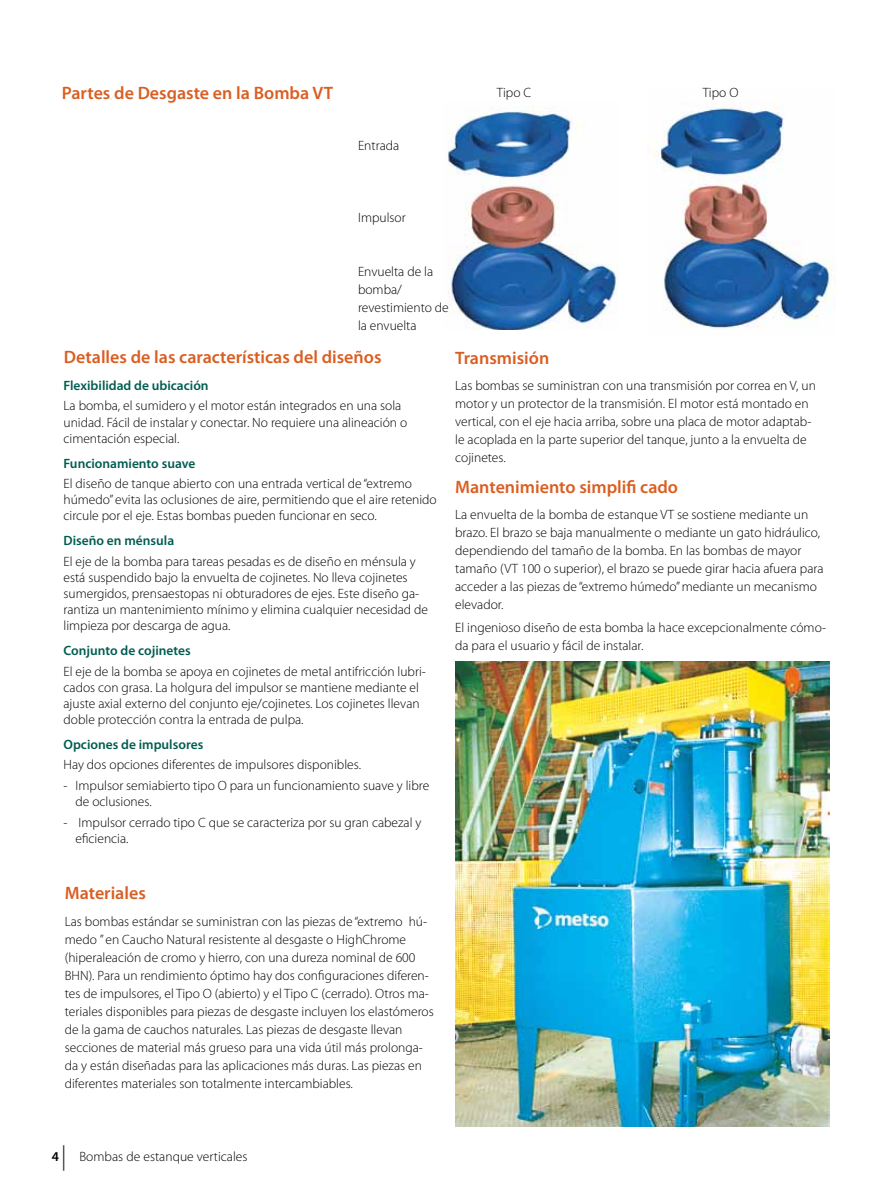
<style>
.page{position:relative;width:893px;height:1191px;background:#fff}
.page>*{position:absolute;margin:0;border:0;box-sizing:border-box;transform-origin:0 0}
.t1{font:600 18px "Myriad Pro";color:#da5e22}
.t2{font:300 13.5px/18px "Myriad Pro";color:#000}
.t3{font:600 13.5px "Myriad Pro";color:#005c50}
.t4{font:600 13.5px "Myriad Pro";color:#000}
</style>
<div class="page">
<svg style="left:63px;top:1145px;width:1px;height:25px"></svg>
<img style="left:652px;top:104px;width:183px;height:224px">
<img style="left:447px;top:107px;width:171px;height:223px">
<img style="left:456px;top:661px;width:374px;height:465px">
<h1 class="t1" style="left:62px;top:82px;width:273px">Partes de Desgaste en la Bomba VT</h1>
<p class="t2" style="left:358px;top:137px;width:43px">Entrada</p>
<p class="t2" style="left:358px;top:209px;width:49px">Impulsor</p>
<p class="t2" style="left:358px;top:263px;width:92px">Envuelta de la bomba/ revestimiento de la envuelta</p>
<p class="t2" style="left:497px;top:84px;width:36px">Tipo C</p>
<p class="t2" style="left:703px;top:84px;width:37px">Tipo O</p>
<h1 class="t1" style="left:64px;top:345px;width:319px">Detalles de las características del diseños</h1>
<p class="t3" style="left:64px;top:377px;width:147px">Flexibilidad de ubicación</p>
<p class="t2" style="left:64px;top:398px;width:345px;line-height:16.2px">La bomba, el sumidero y el motor están integrados en una sola unidad. Fácil de instalar y conectar. No requiere una alineación o cimentación especial.</p>
<p class="t3" style="left:64px;top:454px;width:133px">Funcionamiento suave</p>
<p class="t2" style="left:64px;top:475px;width:375px;line-height:16.2px">El diseño de tanque abierto con una entrada vertical de “extremo húmedo” evita las oclusiones de aire, permitiendo que el aire retenido circule por el eje. Estas bombas pueden funcionar en seco.</p>
<p class="t3" style="left:64px;top:532px;width:112px">Diseño en ménsula</p>
<p class="t2" style="left:64px;top:553px;width:366px;line-height:16.2px">El eje de la bomba para tareas pesadas es de diseño en ménsula y está suspendido bajo la envuelta de cojinetes. No lleva cojinetes sumergidos, prensaestopas ni obturadores de ejes. Este diseño ga&shy;rantiza un mantenimiento mínimo y elimina cualquier necesidad de limpieza por descarga de agua.</p>
<p class="t3" style="left:64px;top:642px;width:129px">Conjunto de cojinetes</p>
<p class="t2" style="left:64px;top:663px;width:364px;line-height:16.2px">El eje de la bomba se apoya en cojinetes de metal antifricción lubri&shy;cados con grasa. La holgura del impulsor se mantiene mediante el ajuste axial externo del conjunto eje/cojinetes. Los cojinetes llevan doble protección contra la entrada de pulpa.</p>
<p class="t3" style="left:64px;top:736px;width:141px">Opciones de impulsores</p>
<p class="t2" style="left:64px;top:756px;width:299px">Hay dos opciones diferentes de impulsores disponibles.</p>
<p class="t2" style="left:76px;top:777px;width:355px;line-height:16.2px;text-indent:-12px">- Impulsor semiabierto tipo O para un funcionamiento suave y libre de oclusiones.</p>
<p class="t2" style="left:76px;top:814px;width:347px;line-height:16.2px;text-indent:-12px">- Impulsor cerrado tipo C que se caracteriza por su gran cabezal y eficiencia.</p>
<h1 class="t1" style="left:65px;top:882px;width:83px">Materiales</h1>
<p class="t2" style="left:65px;top:912px;width:370px">Las bombas estándar se suministran con las piezas de “extremo hú&shy;medo ” en Caucho Natural resistente al desgaste o HighChrome (hiperaleación de cromo y hierro, con una dureza nominal de 600<br>BHN). Para un rendimiento óptimo hay dos configuraciones diferen&shy;tes de impulsores, el Tipo O (abierto) y el Tipo C (cerrado). Otros ma&shy;teriales disponibles para piezas de desgaste incluyen los elastómeros de la gama de cauchos naturales. Las piezas de desgaste llevan secciones de material más grueso para una vida útil más prolonga&shy;da y están diseñadas para las aplicaciones más duras. Las piezas en diferentes materiales son totalmente intercambiables.</p>
<h1 class="t1" style="left:455px;top:346px;width:96px">Transmisión</h1>
<p class="t2" style="left:455px;top:377px;width:362px">Las bombas se suministran con una transmisión por correa en V, un motor y un protector de la transmisión. El motor está montado en vertical, con el eje hacia arriba, sobre una placa de motor adaptab&shy;le acoplada en la parte superior del tanque, junto a la envuelta de cojinetes.</p>
<h1 class="t1" style="left:455px;top:475px;width:224px">Mantenimiento simplifi cado</h1>
<p class="t2" style="left:455px;top:506px;width:370px">La envuelta de la bomba de estanque VT se sostiene mediante un brazo. El brazo se baja manualmente o mediante un gato hidráulico, dependiendo del tamaño de la bomba. En las bombas de mayor tamaño (VT 100 o superior), el brazo se puede girar hacia afuera para acceder a las piezas de “extremo húmedo” mediante un mecanismo elevador.</p>
<p class="t2" style="left:455px;top:618px;width:372px">El ingenioso diseño de esta bomba la hace excepcionalmente cómo&shy;da para el usuario y fácil de instalar.</p>
<p class="t4" style="left:52px;top:1147px;width:9px">4</p>
<p class="t2" style="left:79px;top:1147px;width:169px">Bombas de estanque verticales</p>
</div>
